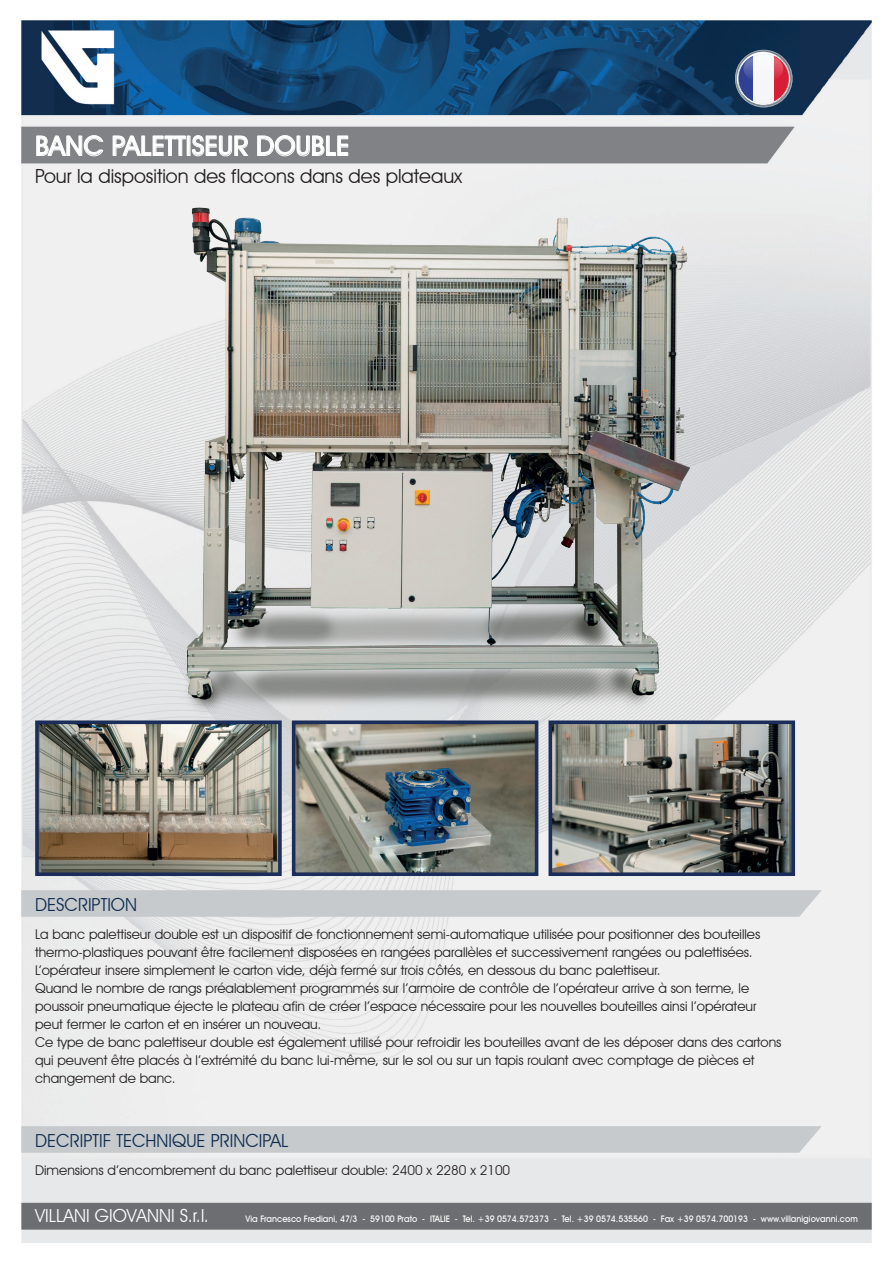
<style>
.page{position:relative;width:893px;height:1263px;background:#fff}
.page>*{position:absolute;margin:0;border:0;box-sizing:border-box;transform-origin:0 0}
.t1{font:500 27px "Avant Garde IT Cby BT";color:#fff}
.t2{font:19.5px "Avant Garde IT Cby BT";color:#231f20}
.t3{font:18px "Avant Garde IT Cby BT";color:#102d51}
.t4{font:18px "Avant Garde IT Cby BT";color:#fff}
.t5{font:13.5px/18px "Avant Garde IT Cby BT";color:#231f20}
.t6{font:500 9px "Avant Garde IT Cby BT";color:#fff;scale:.96 1}
</style>
<div class="page">
<img style="left:21px;top:20px;width:851px;height:1223px">
<svg style="left:735px;top:50px;width:57px;height:57px"></svg>
<img style="left:743px;top:57px;width:10px;height:23px">
<img style="left:753px;top:55px;width:21px;height:27px">
<img style="left:774px;top:57px;width:9px;height:23px">
<svg style="left:37px;top:136px;width:66px;height:20px"></svg>
<svg style="left:113px;top:136px;width:73px;height:20px"></svg>
<div style="left:187px;top:136px;width:3px;height:20px;border:1px solid #fff"></div>
<svg style="left:192px;top:136px;width:56px;height:20px"></svg>
<svg style="left:258px;top:136px;width:90px;height:20px;background:#a4a5a7"></svg>
<div style="left:21px;top:890px;width:801px;height:27px;background:#c7cacc"></div>
<div style="left:21px;top:1126px;width:801px;height:27px;background:#c7cacc"></div>
<img style="left:181px;top:201px;width:516px;height:513px">
<img style="left:40px;top:725px;width:237px;height:146px">
<div style="left:35px;top:720px;width:247px;height:156px;border:4px solid #1b2d59"></div>
<img style="left:297px;top:725px;width:236px;height:146px">
<div style="left:292px;top:720px;width:246px;height:156px;border:4px solid #1b2d59"></div>
<img style="left:554px;top:725px;width:236px;height:146px">
<div style="left:549px;top:720px;width:246px;height:156px;border:4px solid #1b2d59"></div>
<h1 class="t1" style="left:35px;top:129px;width:316px">BANC PALETTISEUR DOUBLE</h1>
<h2 class="t2" style="left:35px;top:165px;width:429px">Pour la disposition des flacons dans des plateaux</h2>
<h3 class="t3" style="left:35px;top:893px;width:104px">DESCRIPTION</h3>
<p class="t5" style="left:35px;top:925px;width:748px">La banc palettiseur double est un dispositif de fonctionnement semi-automatique utilisée pour positionner des bouteilles thermo-plastiques pouvant être facilement disposées en rangées parallèles et successivement rangées ou palettisées.<br>L’opérateur insere simplement le carton vide, déjà fermé sur trois côtés, en dessous du banc palettiseur.<br>Quand le nombre de rangs préalablement programmés sur l’armoire de contrôle de l’opérateur arrive à son terme, le poussoir pneumatique éjecte le plateau afin de créer l’espace nécessaire pour les nouvelles bouteilles ainsi l’opérateur peut fermer le carton et en insérer un nouveau.<br>Ce type de banc palettiseur double est également utilisé pour refroidir les bouteilles avant de les déposer dans des cartons qui peuvent être placés à l’extrémité du banc lui-même, sur le sol ou sur un tapis roulant avec comptage de pièces et changement de banc.</p>
<h3 class="t3" style="left:35px;top:1129px;width:255px">DECRIPTIF TECHNIQUE PRINCIPAL</h3>
<p class="t5" style="left:35px;top:1161px;width:477px">Dimensions d’encombrement du banc palettiseur double: 2400 x 2280 x 2100</p>
<h3 class="t4" style="left:35px;top:1205px;width:175px">VILLANI GIOVANNI S.r.l.</h3>
<p class="t6" style="left:246px;top:1213px;width:639px">Via Francesco Frediani, 47/3 - 59100 Prato - ITALIE - Tel. +39 0574.572373 - Tel. +39 0574.535560 - Fax +39 0574.700193 - www.villanigiovanni.com</p>
</div>
